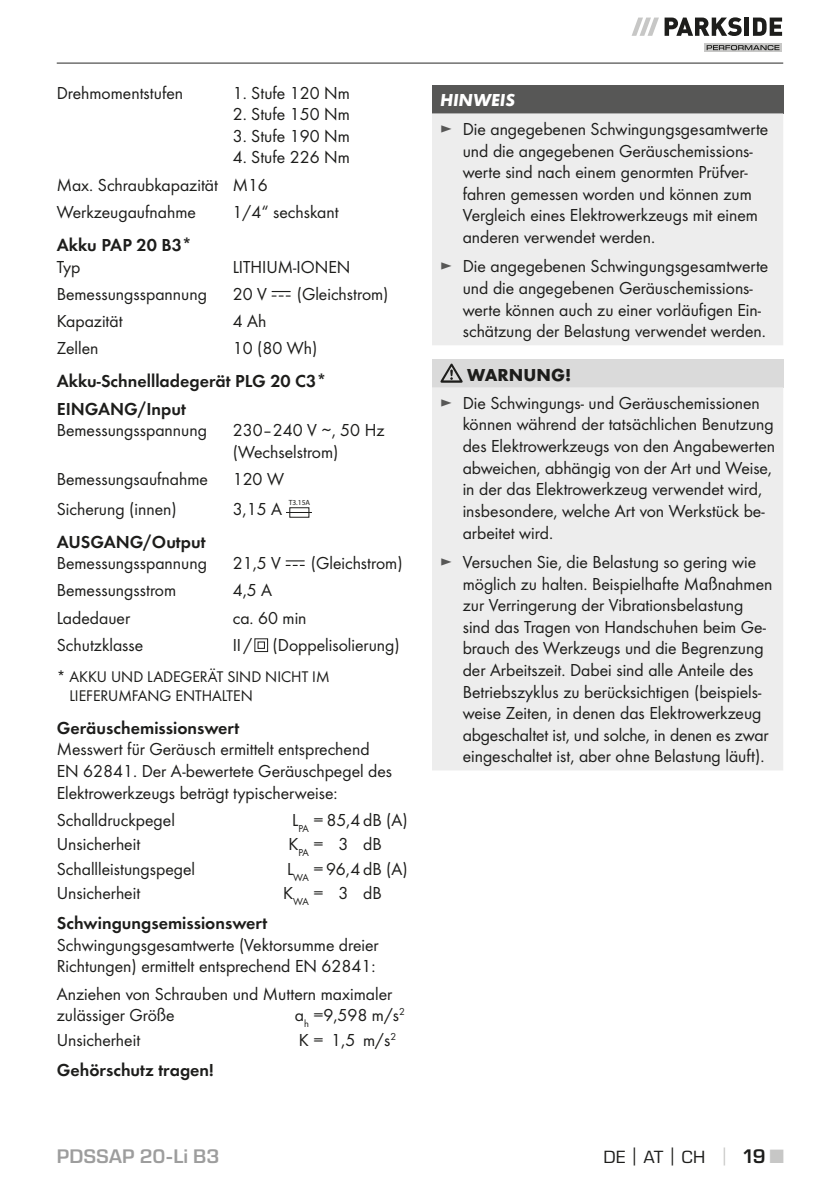
<style>
.page{position:relative;width:840px;height:1191px;background:#fff}
.page>*{position:absolute;margin:0;border:0;box-sizing:border-box;transform-origin:0 0}
.t1{font:600 20px "Eurostile Next LT Pro";color:#9d9d9d}
.t2{font:18px/21.6px "Futura Boo";color:#1d1d1b}
.t3{font:18px/27.2px "Futura Dem";color:#1d1d1b}
.t4{font:18px "Eurostile Next LT Pro";color:#1d1d1b}
.t5{font:700 18px "Futura";color:#1d1d1b}
.t6{font:italic 700 18px "Futura";color:#fff}
.t7{font:16px/19.2px "Futura Boo";color:#1d1d1b}
.t8{font:7.6px "Myriad Pro";color:#1d1d1b}
.s1{color:#575756}
.s2{font-family:"Futura";font-weight:700}
.s3{font-family:"Futura";font-weight:700;color:#c7c7c6}
.s4{font-weight:600;font-size:20px}
.s5{font-family:"Futura";font-weight:700;font-size:20px;color:#c7c7c6}
</style>
<div class="page">
<hr style="left:57px;top:62px;width:725px;height:2px;background:#70706f">
<svg style="left:704px;top:43px;width:77px;height:9px"></svg>
<svg style="left:706px;top:45px;width:73px;height:5px"></svg>
<svg style="left:631px;top:18px;width:27px;height:18px"></svg>
<svg style="left:664px;top:17px;width:77px;height:19px"></svg>
<hr style="left:744px;top:18px;width:4px;height:18px;background:#1d1d1b">
<svg style="left:753px;top:18px;width:28px;height:18px"></svg>
<svg style="left:272px;top:291px;width:18px;height:6px"></svg>
<svg style="left:286px;top:507px;width:26px;height:10px"></svg>
<svg style="left:286px;top:560px;width:18px;height:6px"></svg>
<svg style="left:254px;top:638px;width:14px;height:14px"></svg>
<div style="left:432px;top:85px;width:350px;height:28px;background:#575756"></div>
<div style="left:432px;top:113px;width:350px;height:232px;background:#ededed"></div>
<div style="left:432px;top:359px;width:350px;height:28px;background:#dadada"></div>
<div style="left:432px;top:387px;width:350px;height:383px;background:#ededed"></div>
<svg style="left:440px;top:363px;width:22px;height:20px"></svg>
<p class="t2" style="left:57px;top:83px;width:128px">Drehmomentstufen</p>
<p class="t2" style="left:233px;top:83px;width:119px">1. Stufe 120 Nm</p>
<p class="t2" style="left:232px;top:104px;width:119px">2. Stufe 150 Nm</p>
<p class="t2" style="left:232px;top:126px;width:119px">3. Stufe 190 Nm</p>
<p class="t2" style="left:57px;top:145px;width:294px;line-height:27.2px;text-indent:176px">4. Stufe 226 Nm<br>Max. Schraubkapazität M16<br>Werkzeugaufnahme</p>
<p class="t2" style="left:232px;top:202px;width:107px">1/4“ sechskant</p>
<p class="t3" style="left:57px;top:232px;width:137px">Akku PAP 20 B3*</p>
<p class="t2" style="left:57px;top:256px;width:25px">Typ</p>
<p class="t2" style="left:232px;top:256px;width:119px">LITHIUM-IONEN</p>
<p class="t2" style="left:57px;top:284px;width:152px">Bemessungsspannung</p>
<p class="t2" style="left:232px;top:284px;width:36px">20 V</p>
<p class="t2" style="left:296px;top:284px;width:93px">(Gleichstrom)</p>
<p class="t2" style="left:57px;top:311px;width:67px">Kapazität</p>
<p class="t2" style="left:232px;top:311px;width:35px">4 Ah</p>
<p class="t2" style="left:57px;top:338px;width:43px">Zellen</p>
<p class="t2" style="left:232px;top:338px;width:86px">10 (80 Wh)</p>
<p class="t3" style="left:57px;top:368px;width:271px">Akku-Schnellladegerät PLG 20 C3*<br>EINGANG/Input</p>
<p class="t2" style="left:57px;top:420px;width:152px">Bemessungsspannung</p>
<p class="t2" style="left:232px;top:420px;width:153px">230–240 V ∼, 50 Hz (Wechselstrom)</p>
<p class="t2" style="left:57px;top:469px;width:153px">Bemessungsaufnahme</p>
<p class="t2" style="left:232px;top:469px;width:53px">120 W</p>
<p class="t2" style="left:57px;top:498px;width:122px">Sicherung (innen)</p>
<p class="t2" style="left:232px;top:498px;width:51px">3,15 A</p>
<p class="t8" style="left:288px;top:498px;width:23px">T3.15A</p>
<p class="t3" style="left:57px;top:529px;width:150px">AUSGANG/Output</p>
<p class="t2" style="left:57px;top:553px;width:152px">Bemessungsspannung</p>
<p class="t2" style="left:232px;top:553px;width:50px">21,5 V</p>
<p class="t2" style="left:310px;top:553px;width:93px">(Gleichstrom)</p>
<p class="t2" style="left:57px;top:580px;width:121px">Bemessungsstrom</p>
<p class="t2" style="left:232px;top:580px;width:41px">4,5 A</p>
<p class="t2" style="left:57px;top:608px;width:75px">Ladedauer</p>
<p class="t2" style="left:232px;top:608px;width:75px">ca. 60 min</p>
<p class="t2" style="left:57px;top:635px;width:88px">Schutzklasse</p>
<p class="t2" style="left:232px;top:635px;width:168px">II / (Doppelisolierung)</p>
<p class="t7" style="left:69px;top:667px;width:261px;text-indent:-13px">* AKKU UND LADEGERÄT SIND NICHT IM<br>LIEFERUMFANG ENTHALTEN</p>
<p class="t3" style="left:57px;top:715px;width:184px">Geräuschemissionswert</p>
<p class="t2" style="left:57px;top:739px;width:337px">Messwert für Geräusch ermittelt entsprechend<br>EN 62841. Der A-bewertete Geräuschpegel des<br>Elektrowerkzeugs beträgt typischerweise:</p>
<p class="t2" style="left:57px;top:810px;width:120px">Schalldruckpegel</p>
<p class="t2" style="left:292px;top:810px;width:117px">L<sub>PA</sub> = 85,4 dB (A)</p>
<p class="t2" style="left:57px;top:834px;width:85px">Unsicherheit</p>
<p class="t2" style="left:288px;top:834px;width:95px">K<sub>PA</sub> = 3 dB</p>
<p class="t2" style="left:57px;top:858px;width:140px">Schallleistungspegel</p>
<p class="t2" style="left:287px;top:858px;width:122px">L<sub>WA</sub> = 96,4 dB (A)</p>
<p class="t2" style="left:57px;top:883px;width:85px">Unsicherheit</p>
<p class="t2" style="left:283px;top:883px;width:100px">K<sub>WA</sub> = 3 dB</p>
<p class="t3" style="left:57px;top:910px;width:212px">Schwingungsemissionswert</p>
<p class="t2" style="left:57px;top:935px;width:323px">Schwingungsgesamtwerte (Vektorsumme dreier<br>Richtungen) ermittelt entsprechend EN 62841:</p>
<p class="t2" style="left:57px;top:983px;width:337px">Anziehen von Schrauben und Muttern maximaler zulässiger Größe</p>
<p class="t2" style="left:295px;top:1005px;width:111px">a<sub>h</sub> = 9,598 m/s<sup>2</sup></p>
<p class="t2" style="left:57px;top:1029px;width:85px">Unsicherheit</p>
<p class="t2" style="left:299px;top:1029px;width:99px">K = 1,5 m/s<sup>2</sup></p>
<p class="t3" style="left:57px;top:1057px;width:158px">Gehörschutz tragen!</p>
<p class="t6" style="left:440px;top:94px;width:76px">HINWEIS</p>
<p class="t2" style="left:462px;top:119px;width:307px;text-indent:-23px"><span class="s1">►</span> Die angegebenen Schwingungsgesamtwerte und die angegebenen Geräuschemissions&shy;werte sind nach einem genormten Prüfver&shy;fahren gemessen worden und können zum Vergleich eines Elektrowerkzeugs mit einem anderen verwendet werden.</p>
<p class="t2" style="left:462px;top:256px;width:307px;text-indent:-23px"><span class="s1">►</span> Die angegebenen Schwingungsgesamtwerte und die angegebenen Geräuschemissions&shy;werte können auch zu einer vorläufigen Ein&shy;schätzung der Belastung verwendet werden.</p>
<p class="t5" style="left:467px;top:368px;width:105px">WARNUNG!</p>
<p class="t2" style="left:462px;top:393px;width:314px;text-indent:-23px"><span class="s1">►</span> Die Schwingungs- und Geräuschemissionen können während der tatsächlichen Benutzung des Elektrowerkzeugs von den Angabewerten abweichen, abhängig von der Art und Weise, in der das Elektrowerkzeug verwendet wird, insbesondere, welche Art von Werkstück be&shy;arbeitet wird.</p>
<p class="t2" style="left:462px;top:552px;width:311px;text-indent:-23px"><span class="s1">►</span> Versuchen Sie, die Belastung so gering wie möglich zu halten. Beispielhafte Maßnahmen zur Verringerung der Vibrationsbelastung sind das Tragen von Handschuhen beim Ge&shy;brauch des Werkzeugs und die Begrenzung der Arbeitszeit. Dabei sind alle Anteile des Betriebszyklus zu berücksichtigen (beispiels&shy;weise Zeiten, in denen das Elektrowerkzeug abgeschaltet ist, und solche, in denen es zwar eingeschaltet ist, aber ohne Belastung läuft).</p>
<p class="t1" style="left:57px;top:1144px;width:164px">PDSSAP 20-Li B3</p>
<p class="t4" style="left:603px;top:1145px;width:181px">DE<span class="s2">│</span>AT<span class="s2">│</span>CH <span class="s3">│</span> <span class="s4">19</span> <span class="s5">■</span></p>
</div>
